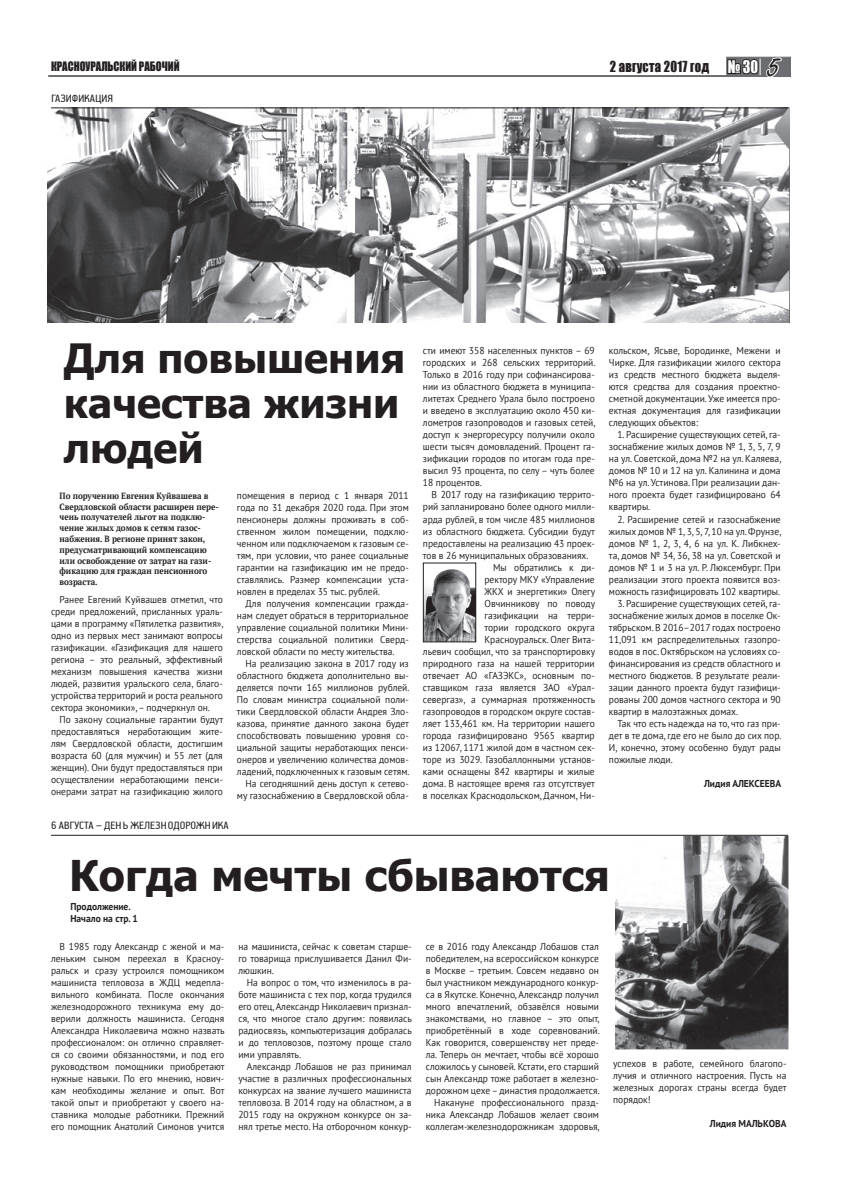
<style>
.page{position:relative;width:842px;height:1191px;background:#fff}
.page>*{position:absolute;margin:0;border:0;box-sizing:border-box;transform-origin:0 0}
.t1{font:700 42.3px "Tahoma";color:#231f20}
.t2{font:700 40.3px/45px "Tahoma";color:#231f20}
.t3{font:14px "Impact";letter-spacing:.02em;color:#231f20;scale:.9 1}
.t4{font:12px "PF Handbook Pro";color:#231f20;scale:.95 1}
.t5{font:12px "Impact";color:#231f20;scale:.9 1}
.t6{font:10px/12px "PT Sans";color:#231f20;text-align:justify;scale:.95 1}
.t7{font:700 10px/12px "PT Sans";color:#231f20;scale:.95 1}
.t8{font:700 9px/10.8px "PT Serif";color:#231f20;scale:.9 1}
.s1{font-size:16px;color:#fff}
.s2{font-family:"Freeport Plain";font-size:35px}
</style>
<div class="page">
<hr style="left:48px;top:75px;width:743px;height:2px;background:#6c6d70">
<div style="left:726px;top:57px;width:65px;height:19px;background:#6c6d70"></div>
<svg style="left:726px;top:56px;width:57px;height:21px"></svg>
<img style="left:47px;top:107px;width:742px;height:215px">
<img style="left:616px;top:837px;width:171px;height:211px">
<div style="left:614px;top:835px;width:175px;height:215px;border:1px solid #fff"></div>
<hr style="left:51px;top:834px;width:737px;height:1px;background:#231f20">
<hr style="left:51px;top:107px;width:737px;height:1px;background:#231f20">
<img style="left:425px;top:569px;width:49px;height:71px">
<div style="left:423px;top:563px;width:53px;height:79px;border:1px solid #231f20"></div>
<p class="t5" style="left:51px;top:57px;width:144px">Красноуральский рабочий</p>
<h3 class="t3" style="left:610px;top:55px;width:189px">2 августа 2017 год <span class="s1">№ 30</span> <span class="s2">5</span></h3>
<p class="t4" style="left:51px;top:91px;width:67px">Газификация</p>
<h2 class="t2" style="left:64px;top:334px;width:343px">Для повышения качества жизни людей</h2>
<p class="t8" style="left:60px;top:490px;width:178px">По поручению Евгения Куйвашева в<br>Свердловской области расширен пере&shy;чень получателей льгот на подклю&shy;чение жилых домов к сетям газос&shy;набжения. В регионе принят закон, предусматривающий компенсацию или освобождение от затрат на гази&shy;фикацию для граждан пенсионного возраста.</p>
<p class="t6" style="left:51px;top:593px;width:183px;text-indent:9px">Ранее Евгений Куйвашев отметил, что среди предложений, присланных ураль&shy;цами в программу «Пятилетка развития», одно из первых мест занимают вопросы газификации. «Газификация для нашего региона – это реальный, эффективный механизм повышения качества жизни людей, развития уральского села, благо&shy;устройства территорий и роста реального сектора экономики», – подчеркнул он.</p>
<p class="t6" style="left:51px;top:713px;width:183px;text-indent:9px">По закону социальные гарантии будут предоставляться неработающим жите&shy;лям Свердловской области, достигшим возраста 60 (для мужчин) и 55 лет (для женщин). Они будут предоставляться при осуществлении неработающими пенси&shy;онерами затрат на газификацию жилого</p>
<p class="t4" style="left:51px;top:818px;width:189px">6 августа – День железнодорожника</p>
<p class="t6" style="left:237px;top:489px;width:182px">помещения в период с 1 января 2011 года по 31 декабря 2020 года. При этом пенсионеры должны проживать в соб&shy;ственном жилом помещении, подклю&shy;ченном или подключаемом к газовым се&shy;тям, при условии, что ранее социальные гарантии на газификацию им не предо&shy;ставлялись. Размер компенсации уста&shy;новлен в пределах 35 тыс. рублей.</p>
<p class="t6" style="left:237px;top:597px;width:182px;text-indent:9px">Для получения компенсации гражда&shy;нам следует обраться в территориальное управление социальной политики Мини&shy;стерства социальной политики Сверд&shy;ловской области по месту жительства.</p>
<p class="t6" style="left:237px;top:657px;width:183px;text-align:right">На реализацию закона в 2017 году из областного бюджета дополнительно вы&shy;деляется почти 165 миллионов рублей.<br>По словам министра социальной поли&shy;тики Свердловской области Андрея Зло&shy;казова, принятие данного закона будет способствовать повышению уровня со&shy;циальной защиты неработающих пенси&shy;онеров и увеличению количества домов&shy;ладений, подключенных к газовым сетям.<br>На сегодняшний день доступ к сетево&shy;му газоснабжению в Свердловской обла-</p>
<p class="t6" style="left:423px;top:345px;width:183px">сти имеют 358 населенных пунктов – 69 городских и 268 сельских территорий.<br>Только в 2016 году при софинансирова&shy;нии из областного бюджета в муниципа&shy;литетах Среднего Урала было построено и введено в эксплуатацию около 450 ки&shy;лометров газопроводов и газовых сетей, доступ к энергоресурсу получили около шести тысяч домовладений. Процент га&shy;зификации городов по итогам года пре&shy;высил 93 процента, по селу – чуть более 18 процентов.</p>
<p class="t6" style="left:431px;top:489px;width:173px">В 2017 году на газификацию террито-</p>
<p class="t6" style="left:423px;top:501px;width:182px">рий запланировано более одного милли-</p>
<p class="t6" style="left:423px;top:513px;width:182px">арда рублей, в том числе 485 миллионов</p>
<p class="t6" style="left:423px;top:525px;width:183px">из областного бюджета. Субсидии будут</p>
<p class="t6" style="left:423px;top:537px;width:182px">предоставлены на реализацию 43 проек-</p>
<p class="t6" style="left:423px;top:549px;width:176px">тов в 26 муниципальных образованиях.</p>
<p class="t6" style="left:493px;top:561px;width:109px">Мы обратились к ди-</p>
<p class="t6" style="left:484px;top:573px;width:118px">ректору МКУ «Управление</p>
<p class="t6" style="left:484px;top:585px;width:118px">ЖКХ и энергетики» Олегу</p>
<p class="t6" style="left:484px;top:597px;width:118px">Овчинникову по поводу</p>
<p class="t6" style="left:484px;top:609px;width:118px">газификации на терри-</p>
<p class="t6" style="left:484px;top:621px;width:118px">тории городского округа</p>
<p class="t6" style="left:484px;top:633px;width:118px">Красноуральск. Олег Вита-</p>
<p class="t6" style="left:423px;top:645px;width:183px">льевич сообщил, что за транспортировку</p>
<p class="t6" style="left:423px;top:657px;width:182px">природного газа на нашей территории</p>
<p class="t6" style="left:423px;top:669px;width:182px">отвечает АО «ГАЗЭКС», основным по-</p>
<p class="t6" style="left:423px;top:681px;width:182px">ставщиком газа является ЗАО «Урал-</p>
<p class="t6" style="left:423px;top:693px;width:183px">севергаз», а суммарная протяженность</p>
<p class="t6" style="left:423px;top:705px;width:182px">газопроводов в городском округе состав-</p>
<p class="t6" style="left:423px;top:717px;width:182px">ляет 133,461 км. На территории нашего</p>
<p class="t6" style="left:423px;top:729px;width:182px">города газифицировано 9565 квартир</p>
<p class="t6" style="left:423px;top:741px;width:182px">из 12067, 1171 жилой дом в частном сек-</p>
<p class="t6" style="left:423px;top:753px;width:182px">торе из 3029. Газобаллонными установ-</p>
<p class="t6" style="left:423px;top:765px;width:182px">ками оснащены 842 квартиры и жилые</p>
<p class="t6" style="left:423px;top:777px;width:183px">дома. В настоящее время газ отсутствует</p>
<p class="t6" style="left:423px;top:789px;width:182px">в поселках Краснодольском, Дачном, Ни-</p>
<p class="t6" style="left:609px;top:345px;width:182px">кольском, Ясьве, Бородинке, Межени и Чирке. Для газификации жилого сектора из средств местного бюджета выделя&shy;ются средства для создания проектно&shy;сметной документации. Уже имеется про&shy;ектная документация для газификации следующих объектов:</p>
<p class="t6" style="left:609px;top:429px;width:183px;text-indent:9px">1. Расширение существующих сетей, га&shy;зоснабжение жилых домов № 1, 3, 5, 7, 9 на ул. Советской, дома №2 на ул. Каляева, домов № 10 и 12 на ул. Калинина и дома №6 на ул. Устинова. При реализации дан&shy;ного проекта будет газифицировано 64 квартиры.</p>
<p class="t6" style="left:609px;top:513px;width:183px;text-indent:9px">2. Расширение сетей и газоснабжение жилых домов № 1, 3, 5, 7, 10 на ул. Фрунзе, домов № 1, 2, 3, 4, 6 на ул. К. Либкнех&shy;та, домов № 34, 36, 38 на ул. Советской и домов № 1 и 3 на ул. Р. Люксембург. При реализации этого проекта появится воз&shy;можность газифицировать 102 квартиры.</p>
<p class="t6" style="left:609px;top:597px;width:182px;text-indent:9px">3. Расширение существующих сетей, га&shy;зоснабжение жилых домов в поселке Ок&shy;тябрьском. В 2016–2017 годах построено 11,091 км распределительных газопро&shy;водов в пос. Октябрьском на условиях со&shy;финансирования из средств областного и местного бюджетов. В результате реали&shy;зации данного проекта будут газифици&shy;рованы 200 домов частного сектора и 90 квартир в малоэтажных домах.</p>
<p class="t6" style="left:609px;top:717px;width:183px;text-indent:9px">Так что есть надежда на то, что газ при&shy;дет в те дома, где его не было до сих пор.<br>И, конечно, этому особенно будут рады пожилые люди.</p>
<p class="t7" style="left:704px;top:777px;width:83px">Лидия АЛЕКСЕЕВА</p>
<h1 class="t1" style="left:69px;top:846px;width:542px">Когда мечты сбываются</h1>
<p class="t7" style="left:70px;top:900px;width:73px">Продолжение.<br>Начало на стр. 1</p>
<p class="t6" style="left:51px;top:940px;width:184px;text-indent:9px">В 1985 году Александр с женой и ма&shy;леньким сыном переехал в Красноу&shy;ральск и сразу устроился помощником машиниста тепловоза в ЖДЦ медепла&shy;вильного комбината. После окончания железнодорожного техникума ему до&shy;верили должность машиниста. Сегодня Александра Николаевича можно назвать профессионалом: он отлично справляет&shy;ся со своими обязанностями, и под его руководством помощники приобретают нужные навыки. По его мнению, нович&shy;кам необходимы желание и опыт. Вот такой опыт и приобретают у своего на&shy;ставника молодые работники. Прежний его помощник Анатолий Симонов учится</p>
<p class="t6" style="left:238px;top:940px;width:184px">на машиниста, сейчас к советам старше&shy;го товарища прислушивается Данил Фи&shy;люшкин.</p>
<p class="t6" style="left:238px;top:976px;width:184px;text-indent:9px">На вопрос о том, что изменилось в ра&shy;боте машиниста с тех пор, когда трудился его отец, Александр Николаевич признал&shy;ся, что многое стало другим: появилась радиосвязь, компьютеризация добралась и до тепловозов, поэтому проще стало ими управлять.</p>
<p class="t6" style="left:238px;top:1060px;width:184px;text-indent:9px">Александр Лобашов не раз принимал участие в различных профессиональных конкурсах на звание лучшего машиниста тепловоза. В 2014 году на областном, а в 2015 году на окружном конкурсе он за&shy;нял третье место. На отборочном конкур-</p>
<p class="t6" style="left:426px;top:940px;width:185px;text-align:right">се в 2016 году Александр Лобашов стал победителем, на всероссийском конкурсе в Москве – третьим. Совсем недавно он был участником международного конкур&shy;са в Якутске. Конечно, Александр получил много впечатлений, обзавёлся новыми знакомствами, но главное – это опыт, приобретённый в ходе соревнований.<br>Как говорится, совершенству нет преде&shy;ла. Теперь он мечтает, чтобы всё хорошо сложилось у сыновей. Кстати, его старший сын Александр тоже работает в железно&shy;дорожном цехе – династия продолжается.<br>Накануне профессионального празд&shy;ника Александр Лобашов желает своим коллегам-железнодорожникам здоровья,</p>
<p class="t6" style="left:613px;top:1057px;width:184px">успехов в работе, семейного благопо&shy;лучия и отличного настроения. Пусть на железных дорогах страны всегда будет порядок!</p>
<p class="t7" style="left:710px;top:1117px;width:82px">Лидия МАЛЬКОВА</p>
</div>
